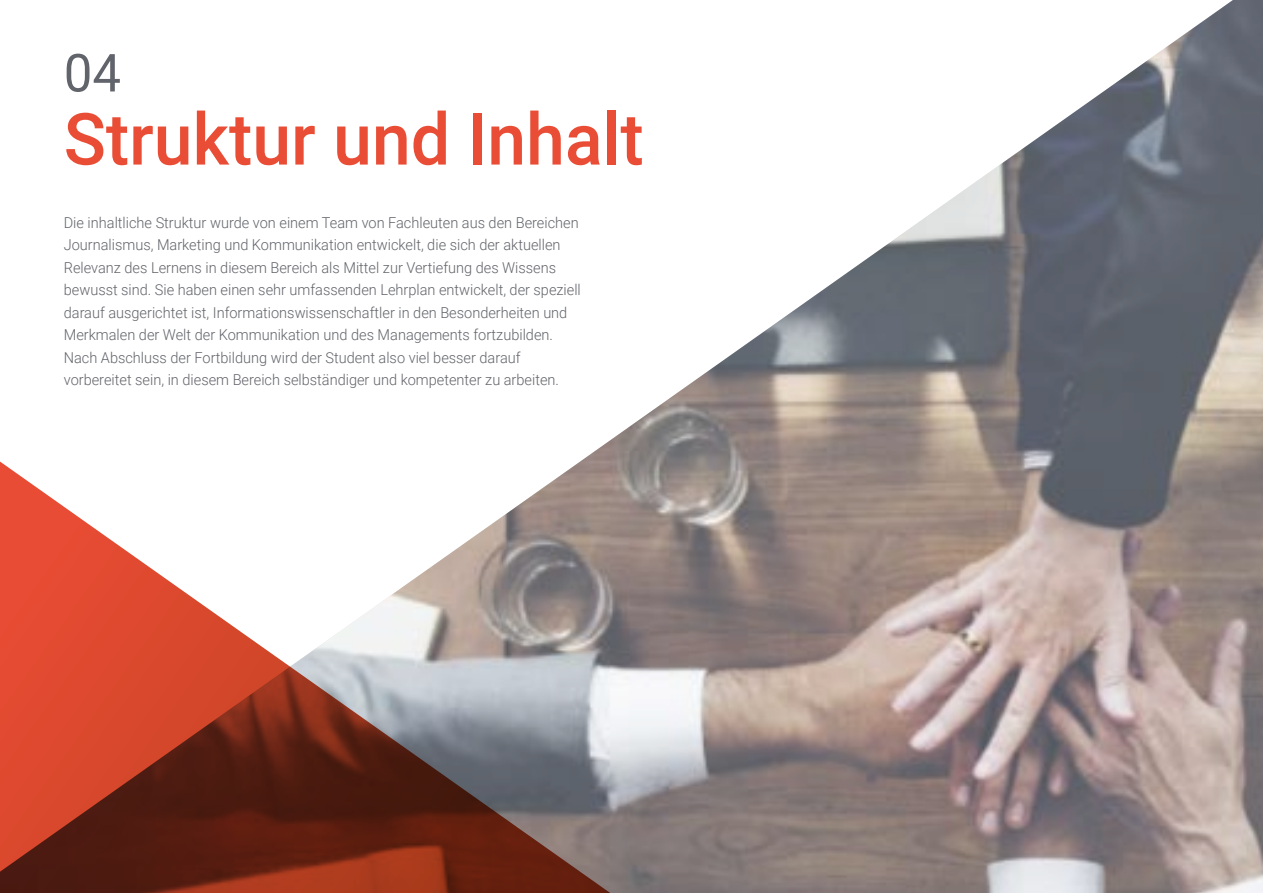
<style>
.page{position:relative;width:1263px;height:893px;background:#fff}
.page>*{position:absolute;margin:0;border:0;box-sizing:border-box;transform-origin:0 0}
.t1{font:500 72px "Roboto";color:#e94d35}
.t2{font:52.5px "Roboto";color:#61646a}
.t3{font:300 15px/22.5px "Roboto";color:#61646a}
</style>
<div class="page">
<img style="left:602px;top:0;width:661px;height:893px">
<svg style="left:0;top:446px;width:640px;height:447px"></svg>
<h2 class="t2" style="left:64px;top:36px;width:59px">04</h2>
<h1 class="t1" style="left:64px;top:89px;width:581px">Struktur und Inhalt</h1>
<p class="t3" style="left:64px;top:211px;width:519px">Die inhaltliche Struktur wurde von einem Team von Fachleuten aus den Bereichen Journalismus, Marketing und Kommunikation entwickelt, die sich der aktuellen Relevanz des Lernens in diesem Bereich als Mittel zur Vertiefung des Wissens bewusst sind. Sie haben einen sehr umfassenden Lehrplan entwickelt, der speziell darauf ausgerichtet ist, Informationswissenschaftler in den Besonderheiten und Merkmalen der Welt der Kommunikation und des Managements fortzubilden.<br>Nach Abschluss der Fortbildung wird der Student also viel besser darauf vorbereitet sein, in diesem Bereich selbständiger und kompetenter zu arbeiten.</p>
</div>
